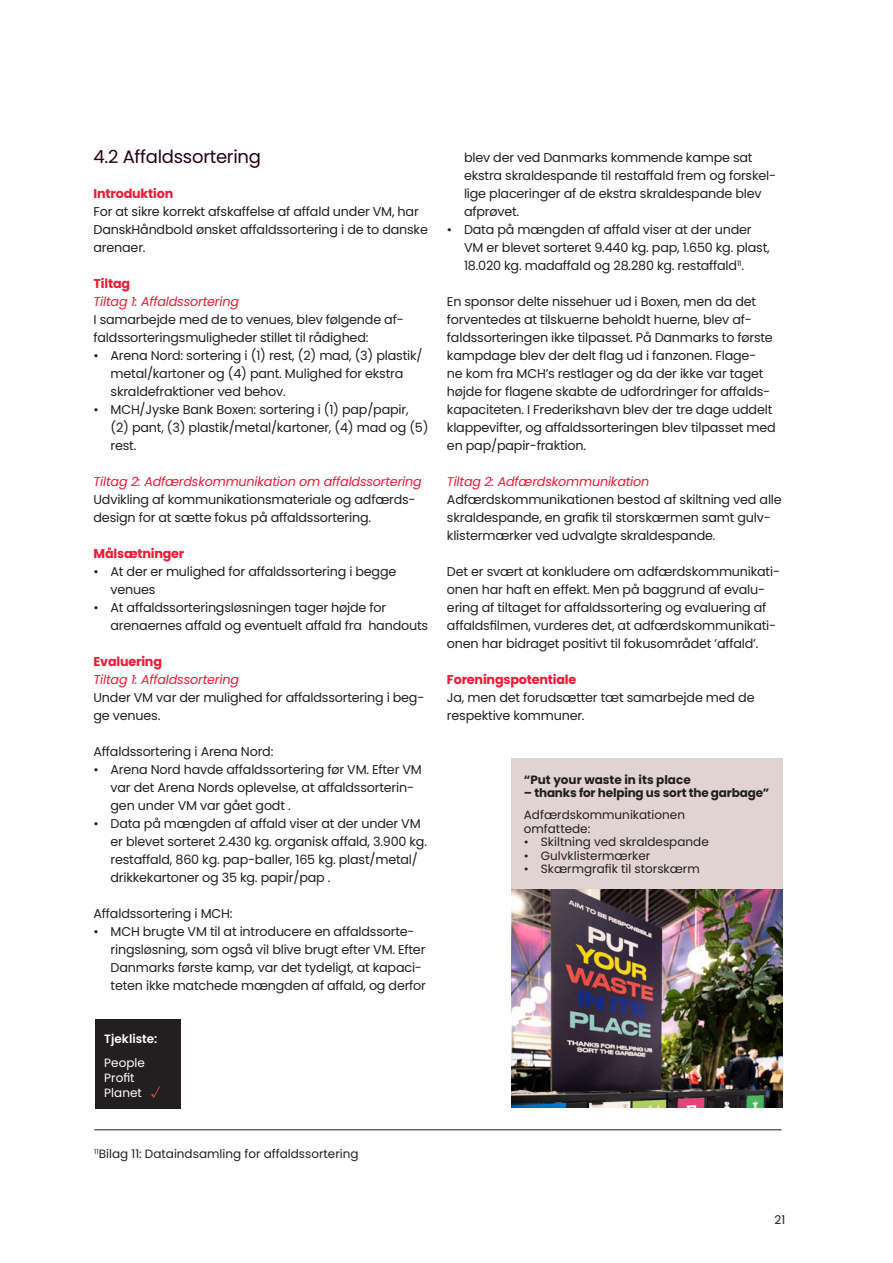
<style>
.page{position:relative;width:893px;height:1263px;background:#fff}
.page>*{position:absolute;margin:0;border:0;box-sizing:border-box;transform-origin:0 0}
.Punkt{font:18px "Poppins";letter-spacing:-.015em;color:#240116}
.brød{font:12.75px/18px "Poppins";letter-spacing:-.015em;color:#231f20}
.brød-2{font:italic 12.75px "Poppins";letter-spacing:-.015em;color:#ed1a33}
.brød-3{font:700 12.75px "Poppins";letter-spacing:-.015em;color:#ed1a33}
.brød-4{font:12px "Poppins";color:#231f20}
.Faktaboks{font:700 12px "Poppins";letter-spacing:-.015em;color:#231f20}
.Faktaboks-2{font:12px/13.5px "Poppins";color:#231f20}
.brød-5{font:12px "Poppins";color:#fff}
.brød-6{font:600 12px "Poppins";color:#fff}
.s1{color:#f05a50}
</style>
<div class="page">
<hr style="left:94px;top:1129px;width:688px;height:1px;background:#231f20">
<div style="left:95px;top:1019px;width:85px;height:90px;background:#231f20"></div>
<div style="left:511px;top:758px;width:271px;height:56px;background:#e0d3d2"></div>
<div style="left:511px;top:794px;width:271px;height:56px;background:#e0d3d2"></div>
<div style="left:511px;top:848px;width:271px;height:42px;background:#e0d3d2"></div>
<img style="left:511px;top:890px;width:271px;height:218px">
<p class="Punkt" style="left:94px;top:147px;width:169px">4.2 Affaldssortering</p>
<p class="brød-3" style="left:94px;top:186px;width:81px">Introduktion</p>
<p class="brød" style="left:94px;top:203px;width:336px">For at sikre korrekt afskaffelse af affald under VM, har<br>DanskHåndbold ønsket affaldssortering i de to danske arenaer.</p>
<p class="brød-3" style="left:94px;top:276px;width:38px">Tiltag</p>
<p class="brød-2" style="left:94px;top:294px;width:147px">Tiltag 1: Affaldssortering</p>
<p class="brød" style="left:94px;top:311px;width:312px">I samarbejde med de to venues, blev følgende af&shy;faldssorteringsmuligheder stillet til rådighed:</p>
<p class="brød" style="left:111px;top:347px;width:313px;text-indent:-17px">• Arena Nord: sortering i (1) rest, (2) mad, (3) plastik/ metal/kartoner og (4) pant. Mulighed for ekstra skraldefraktioner ved behov.</p>
<p class="brød" style="left:111px;top:401px;width:319px;text-indent:-17px">• MCH/Jyske Bank Boxen: sortering i (1) pap/papir, (2) pant, (3) plastik/metal/kartoner, (4) mad og (5) rest.</p>
<p class="brød-2" style="left:94px;top:474px;width:330px">Tiltag 2: Adfærdskommunikation om affaldssortering</p>
<p class="brød" style="left:94px;top:491px;width:324px">Udvikling af kommunikationsmateriale og adfærds&shy;design for at sætte fokus på affaldssortering.</p>
<p class="brød-3" style="left:94px;top:546px;width:92px">Målsætninger</p>
<p class="brød" style="left:111px;top:563px;width:287px;text-indent:-17px">• At der er mulighed for affaldssortering i begge venues</p>
<p class="brød" style="left:111px;top:599px;width:319px;text-indent:-17px">• At affaldssorteringsløsningen tager højde for arenaernes affald og eventuelt affald fra handouts</p>
<p class="brød-3" style="left:94px;top:654px;width:70px">Evaluering</p>
<p class="brød-2" style="left:94px;top:672px;width:147px">Tiltag 1: Affaldssortering</p>
<p class="brød" style="left:94px;top:689px;width:332px">Under VM var der mulighed for affaldssortering i beg&shy;ge venues.</p>
<p class="brød" style="left:94px;top:743px;width:181px">Affaldssortering i Arena Nord:</p>
<p class="brød" style="left:111px;top:761px;width:313px;text-indent:-17px">• Arena Nord havde affaldssortering før VM. Efter VM var det Arena Nords oplevelse, at affaldssorterin&shy;gen under VM var gået godt .</p>
<p class="brød" style="left:111px;top:815px;width:318px;text-indent:-17px">• Data på mængden af affald viser at der under VM er blevet sorteret 2.430 kg. organisk affald, 3.900 kg. restaffald, 860 kg. pap-baller, 165 kg. plast/metal/ drikkekartoner og 35 kg. papir/pap .</p>
<p class="brød" style="left:94px;top:905px;width:140px">Affaldssortering i MCH:</p>
<p class="brød" style="left:111px;top:923px;width:317px;text-indent:-17px">• MCH brugte VM til at introducere en affaldssorte&shy;ringsløsning, som også vil blive brugt efter VM. Efter Danmarks første kamp, var det tydeligt, at kapaci&shy;teten ikke matchede mængden af affald, og derfor</p>
<p class="brød-6" style="left:104px;top:1032px;width:55px">Tjekliste:</p>
<p class="brød-5" style="left:104px;top:1055px;width:42px">People</p>
<p class="brød-5" style="left:104px;top:1070px;width:32px">Profit</p>
<p class="brød-5" style="left:104px;top:1085px;width:57px">Planet <span class="s1">√</span></p>
<p class="brød" style="left:464px;top:149px;width:314px">blev der ved Danmarks kommende kampe sat ekstra skraldespande til restaffald frem og forskel&shy;lige placeringer af de ekstra skraldespande blev afprøvet.</p>
<p class="brød" style="left:464px;top:221px;width:307px;text-indent:-17px">• Data på mængden af affald viser at der under<br>VM er blevet sorteret 9.440 kg. pap, 1.650 kg. plast,<br>18.020 kg. madaffald og 28.280 kg. restaffald<sup>11</sup>.</p>
<p class="brød" style="left:447px;top:293px;width:330px">En sponsor delte nissehuer ud i Boxen, men da det forventedes at tilskuerne beholdt huerne, blev af&shy;faldssorteringen ikke tilpasset. På Danmarks to første kampdage blev der delt flag ud i fanzonen. Flage-<br>ne kom fra MCH’s restlager og da der ikke var taget højde for flagene skabte de udfordringer for affalds&shy;kapaciteten. I Frederikshavn blev der tre dage uddelt klappevifter, og affaldssorteringen blev tilpasset med en pap/papir-fraktion.</p>
<p class="brød-2" style="left:447px;top:474px;width:204px">Tiltag 2: Adfærdskommunikation</p>
<p class="brød" style="left:447px;top:491px;width:336px">Adfærdskommunikationen bestod af skiltning ved alle skraldespande, en grafik til storskærmen samt gulv&shy;klistermærker ved udvalgte skraldespande.</p>
<p class="brød" style="left:447px;top:563px;width:335px">Det er svært at konkludere om adfærdskommunikati&shy;onen har haft en effekt. Men på baggrund af evalu&shy;ering af tiltaget for affaldssortering og evaluering af affaldsfilmen, vurderes det, at adfærdskommunikati&shy;onen har bidraget positivt til fokusområdet ’affald’.</p>
<p class="brød-3" style="left:447px;top:672px;width:131px">Foreningspotentiale</p>
<p class="brød" style="left:447px;top:689px;width:309px">Ja, men det forudsætter tæt samarbejde med de respektive kommuner.</p>
<p class="Faktaboks" style="left:524px;top:773px;width:168px">“Put your waste in its place</p>
<p class="Faktaboks" style="left:524px;top:786px;width:247px">– thanks for helping us sort the garbage”</p>
<p class="Faktaboks-2" style="left:524px;top:808px;width:163px">Adfærdskommunikationen omfattede:</p>
<p class="brød-4" style="left:524px;top:835px;width:186px">• Skiltning ved skraldespande</p>
<p class="brød-4" style="left:524px;top:849px;width:128px">• Gulvklistermærker</p>
<p class="brød-4" style="left:524px;top:862px;width:177px">• Skærmgrafik til storskærm</p>
<p class="brød-4" style="left:94px;top:1147px;width:266px"><sup>11</sup>Bilag 11: Dataindsamling for affaldssortering</p>
<p class="brød-4" style="left:774px;top:1213px;width:12px">21</p>
</div>
